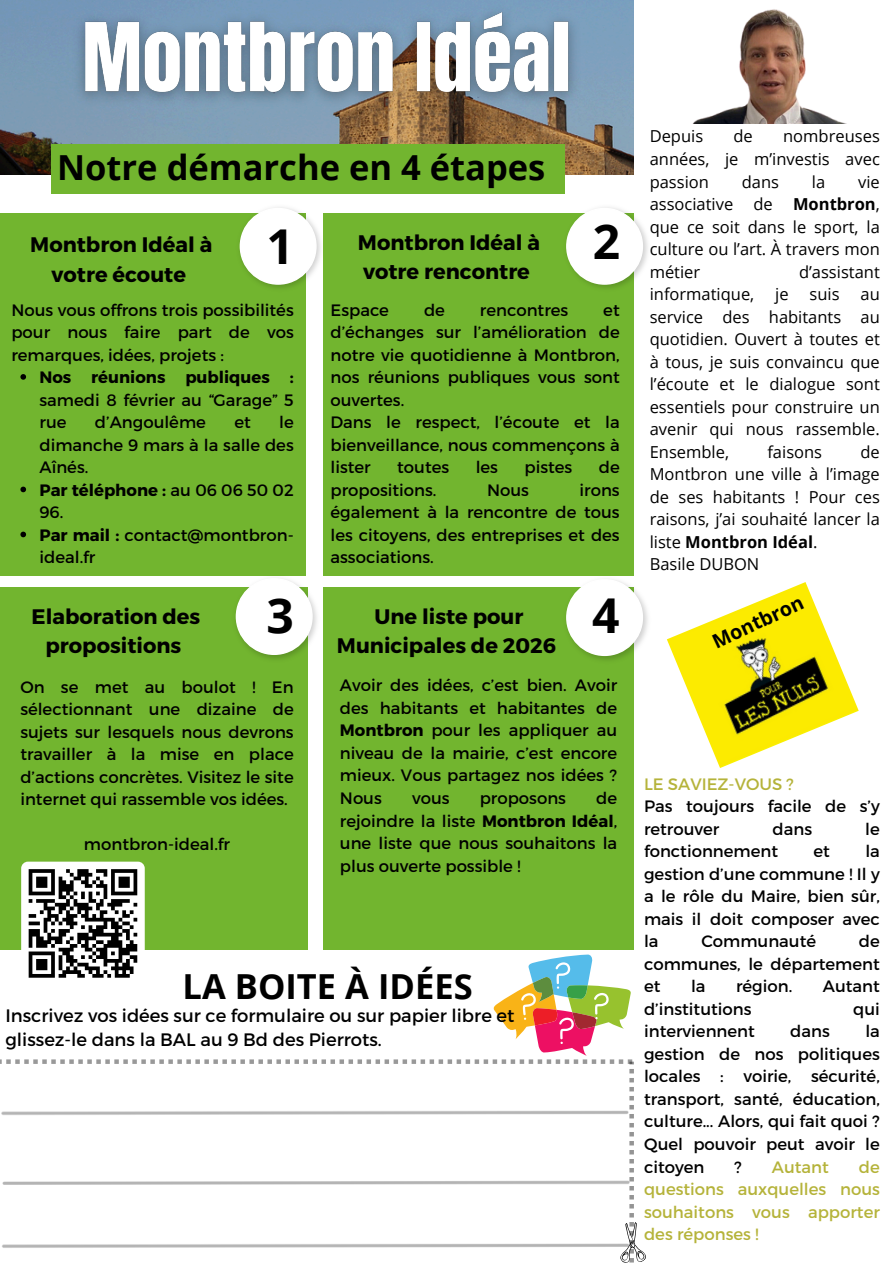
<style>
.page{position:relative;width:894px;height:1264px;background:#fff}
.page>*{position:absolute;margin:0;border:0;box-sizing:border-box;transform-origin:0 0}
.t1{font:700 48px "Open Sans";color:#000}
.t2{font:700 34.5px "Open Sans";color:#000}
.t3{font:700 21px/29.2px "Montserrat";color:#000;text-align:center}
.t4{font:700 19.65px "Open Sans";color:#000}
.t5{font:18px/24.8px "Montserrat";color:#000}
.t6{font:16.5px/22.5px "Montserrat";color:#000;text-align:justify}
.t7{font:16.5px/22.5px "Open Sans";color:#000;text-align:justify}
.t8{font:16.5px/22.5px "Montserrat";color:#b5b33a;text-align:justify}
.t9{font:700 16.5px/22.5px "Montserrat";color:#000}
.s1{font-weight:700}
.s2{font-weight:400}
</style>
<div class="page">
<img style="left:692px;top:9px;width:155px;height:115px">
<div style="left:0;top:213px;width:306px;height:362px;background:#72b52f"></div>
<img style="left:265px;top:207px;width:56px;height:81px">
<svg style="left:239px;top:208px;width:77px;height:77px"></svg>
<div style="left:323px;top:213px;width:310px;height:362px;background:#72b52f"></div>
<div style="left:0;top:587px;width:308px;height:362px;background:#72b52f"></div>
<div style="left:323px;top:587px;width:310px;height:362px;background:#72b52f"></div>
<img style="left:232px;top:575px;width:85px;height:84px">
<svg style="left:236px;top:578px;width:76px;height:77px"></svg>
<img style="left:562px;top:575px;width:86px;height:89px">
<svg style="left:566px;top:579px;width:77px;height:77px"></svg>
<img style="left:0;top:0;width:633px;height:174px">
<div style="left:51px;top:144px;width:513px;height:50px;background:#72b52f"></div>
<img style="left:592px;top:207px;width:56px;height:86px">
<svg style="left:566px;top:208px;width:77px;height:77px"></svg>
<img style="left:667px;top:582px;width:191px;height:186px">
<div style="left:21px;top:861px;width:124px;height:124px;background:#fff;border-radius:7px"></div>
<svg style="left:0;top:867px;width:646px;height:396px"></svg>
<svg style="left:20px;top:374px;width:6px;height:6px"></svg>
<svg style="left:20px;top:486px;width:6px;height:6px"></svg>
<svg style="left:20px;top:531px;width:6px;height:6px"></svg>
<img style="left:65px;top:0;width:564px;height:119px">
<p class="t2" style="left:57px;top:143px;width:489px">Notre démarche en 4 étapes</p>
<h5 class="t3" style="left:30px;top:229px;width:183px">Montbron Idéal à votre écoute</h5>
<p class="t1" style="left:266px;top:213px;width:29px">1</p>
<p class="t3" style="left:358px;top:227px;width:183px;text-align:left">Montbron Idéal à votre rencontre</p>
<p class="t1" style="left:592px;top:207px;width:29px">2</p>
<p class="t6" style="left:11px;top:297px;width:284px">Nous vous offrons trois possibilités pour nous faire part de vos remarques, idées, projets :</p>
<p class="t6" style="left:39px;top:365px;width:256px"><span class="s1">Nos réunions publiques : </span>samedi 8 février au “Garage” 5 rue</p>
<p class="t6" style="left:95px;top:410px;width:112px">d’Angoulême</p>
<p class="t6" style="left:234px;top:410px;width:18px">et</p>
<p class="t6" style="left:39px;top:410px;width:256px;text-indent:239px">le dimanche 9 mars à la salle des Aînés.</p>
<p class="t9" style="left:39px;top:477px;width:256px">Par téléphone : <span class="s2">au 06 06 50 02<br>96.</span></p>
<p class="t6" style="left:39px;top:522px;width:256px"><span class="s1">Par mail :</span> contact@montbron&shy;ideal.fr</p>
<h4 class="t6" style="left:330px;top:297px;width:60px">Espace</h4>
<h4 class="t6" style="left:424px;top:297px;width:22px">de</h4>
<h4 class="t6" style="left:480px;top:297px;width:90px">rencontres</h4>
<h4 class="t6" style="left:330px;top:297px;width:290px;text-indent:273px">et d’échanges sur l’amélioration de notre vie quotidienne à Montbron, nos réunions publiques vous sont ouvertes.</h4>
<p class="t6" style="left:330px;top:410px;width:290px">Dans le respect, l’écoute et la bienveillance, nous commençons à lister</p>
<p class="t6" style="left:397px;top:455px;width:53px">toutes</p>
<p class="t6" style="left:475px;top:455px;width:24px">les</p>
<p class="t6" style="left:524px;top:455px;width:49px">pistes</p>
<p class="t6" style="left:598px;top:455px;width:22px">de</p>
<p class="t6" style="left:330px;top:477px;width:107px">propositions.</p>
<p class="t6" style="left:487px;top:477px;width:43px">Nous</p>
<p class="t6" style="left:330px;top:477px;width:290px;text-indent:249px">irons également à la rencontre de tous les citoyens, des entreprises et des associations.</p>
<p class="t3" style="left:32px;top:600px;width:170px">Elaboration des propositions</p>
<p class="t1" style="left:266px;top:581px;width:29px">3</p>
<p class="t1" style="left:592px;top:581px;width:29px">4</p>
<h3 class="t3" style="left:337px;top:600px;width:221px">Une liste pour<br>Municipales de 2026</h3>
<p class="t6" style="left:20px;top:674px;width:275px">On se met au boulot ! En sélectionnant une dizaine de sujets sur lesquels nous devrons travailler à la mise en place d’actions concrètes. Visitez le site internet qui rassemble vos idées.</p>
<h5 class="t6" style="left:84px;top:832px;width:148px">montbron-ideal.fr</h5>
<p class="t6" style="left:340px;top:673px;width:279px">Avoir des idées, c’est bien. Avoir des habitants et habitantes de <span class="s1">Montbron</span> pour les appliquer au niveau de la mairie, c’est encore mieux. Vous partagez nos idées ?<br>Nous</p>
<p class="t6" style="left:340px;top:786px;width:279px;text-indent:256px">de rejoindre la liste <span class="s1">Montbron Idéal</span>, une liste que nous souhaitons la plus ouverte possible !</p>
<p class="t6" style="left:412px;top:786px;width:39px">vous</p>
<p class="t6" style="left:479px;top:786px;width:88px">proposons</p>
<p class="t2" style="left:182px;top:961px;width:291px">LA BOITE À IDÉES</p>
<p class="t5" style="left:5px;top:1001px;width:510px">Inscrivez vos idées sur ce formulaire ou sur papier libre et glissez-le dans la BAL au 9 Bd des Pierrots.</p>
<p class="t7" style="left:649px;top:125px;width:231px;text-indent:133px">nombreuses années, je m’investis avec passion</p>
<p class="t7" style="left:649px;top:125px;width:55px">Depuis</p>
<p class="t7" style="left:733px;top:125px;width:21px">de</p>
<p class="t7" style="left:741px;top:170px;width:39px">dans</p>
<p class="t7" style="left:811px;top:170px;width:15px">la</p>
<p class="t7" style="left:649px;top:170px;width:231px;text-indent:208px">vie associative de <span class="s1">Montbron</span>, que ce soit dans le sport, la culture ou l’art. À travers mon métier</p>
<p class="t7" style="left:798px;top:260px;width:82px">d’assistant</p>
<p class="t7" style="left:649px;top:282px;width:106px">informatique,</p>
<p class="t7" style="left:775px;top:282px;width:15px">je</p>
<p class="t7" style="left:809px;top:282px;width:32px">suis</p>
<p class="t7" style="left:649px;top:282px;width:231px;text-indent:211px">au service des habitants au quotidien. Ouvert à toutes et à tous, je suis convaincu que l’écoute et le dialogue sont essentiels pour construire un avenir qui nous rassemble.<br>Ensemble,</p>
<p class="t7" style="left:767px;top:440px;width:56px">faisons</p>
<p class="t7" style="left:649px;top:440px;width:231px;text-indent:211px">de Montbron une ville à l’image de ses habitants ! Pour ces raisons, j’ai souhaité lancer la liste <span class="s1">Montbron Idéal</span>.</p>
<p class="t7" style="left:649px;top:552px;width:111px">Basile DUBON</p>
<p class="t4" style="left:707px;top:629px;width:100px;rotate:-25deg">Montbron</p>
<p class="t8" style="left:644px;top:771px;width:151px">LE SAVIEZ-VOUS ?</p>
<h5 class="t6" style="left:644px;top:794px;width:237px">Pas toujours facile de s’y retrouver</h5>
<h5 class="t6" style="left:772px;top:816px;width:41px">dans</h5>
<h5 class="t6" style="left:865px;top:816px;width:16px">le</h5>
<h5 class="t6" style="left:644px;top:839px;width:135px">fonctionnement</h5>
<h5 class="t6" style="left:813px;top:839px;width:18px">et</h5>
<h5 class="t6" style="left:644px;top:839px;width:237px;text-indent:221px">la gestion d’une commune ! Il y a le rôle du Maire, bien sûr, mais il doit composer avec la</h5>
<h5 class="t6" style="left:701px;top:929px;width:116px">Communauté</h5>
<h5 class="t6" style="left:644px;top:929px;width:237px;text-indent:215px">de communes, le département et</h5>
<h5 class="t6" style="left:690px;top:974px;width:16px">la</h5>
<h5 class="t6" style="left:735px;top:974px;width:58px">région.</h5>
<h5 class="t6" style="left:822px;top:974px;width:58px">Autant</h5>
<h5 class="t6" style="left:644px;top:996px;width:109px">d’institutions</h5>
<h5 class="t6" style="left:852px;top:996px;width:28px">qui</h5>
<h5 class="t6" style="left:644px;top:1019px;width:112px">interviennent</h5>
<h5 class="t6" style="left:790px;top:1019px;width:41px">dans</h5>
<h5 class="t6" style="left:644px;top:1019px;width:237px;text-indent:221px">la gestion de nos politiques locales : voirie, sécurité, transport, santé, éducation, culture... Alors, qui fait quoi ?<br>Quel pouvoir peut avoir le citoyen</h5>
<h5 class="t8" style="left:644px;top:1154px;width:237px;text-indent:215px">de questions auxquelles nous souhaitons vous apporter des réponses !</h5>
<h5 class="t6" style="left:734px;top:1154px;width:9px">?</h5>
<h5 class="t8" style="left:771px;top:1154px;width:58px">Autant</h5>
</div>
